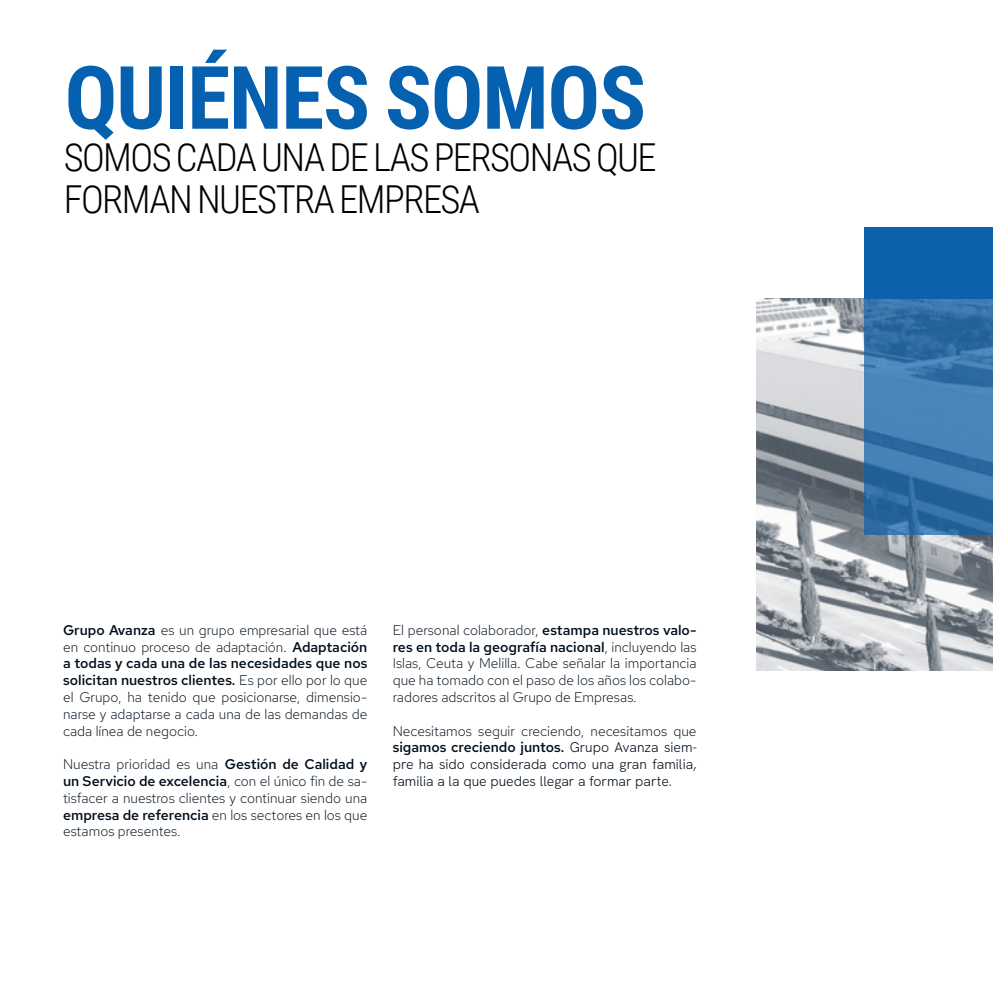
<style>
.page{position:relative;width:993px;height:993px;background:#fff}
.page>*{position:absolute;margin:0;border:0;box-sizing:border-box;transform-origin:0 0}
.t1{font:700 87.5px "Roboto Condensed";letter-spacing:-.015em;color:#0561b0}
.t2{font:300 38.5px/42px "Roboto Condensed";letter-spacing:-.04em;color:#000}
.t3{font:300 14px/16.8px "Red Hat Text";color:#010e1a;text-align:justify}
.t4{font:300 14px/16.8px "HK Grotesk";color:#010e1a}
.s1{font-weight:600}
.s2{font-family:"HK Grotesk"}
</style>
<div class="page">
<img style="left:756px;top:298px;width:236px;height:372px">
<svg style="left:864px;top:298px;width:128px;height:236px;background:#3874ab"></svg>
<div style="left:864px;top:227px;width:128px;height:71px;background:#0c61ac"></div>
<h1 class="t1" style="left:65px;top:36px;width:583px">QUIÉNES SOMOS</h1>
<h2 class="t2" style="left:64px;top:135px;width:594px">SOMOS CADA UNA DE LAS PERSONAS QUE<br>FORMAN NUESTRA EMPRESA</h2>
<p class="t3" style="left:63px;top:621px;width:306px"><span class="s1">Grupo Avanza</span> es un grupo empresarial que está en continuo proceso de adaptación. <span class="s1">Adaptación a todas y cada una de las necesidades que nos solicitan nuestros clientes.</span> Es por ello por lo que el Grupo, ha tenido que posicionarse, dimensio&shy;narse y adaptarse a cada una de las demandas de cada línea de negocio.</p>
<p class="t3" style="left:63px;top:755px;width:306px">Nuestra prioridad es una <span class="s1">Gestión de Calidad y un Servicio de excelencia</span>, con el único fin de sa&shy;tisfacer a nuestros clientes y continuar siendo una <span class="s1">empresa de referencia</span> en los sectores en los que estamos presentes.</p>
<p class="t3" style="left:392px;top:621px;width:305px">El personal colaborador, <span class="s1">estampa nuestros valo&shy;res en toda la geografía nacional</span>, incluyendo las Islas, Ceuta y Melilla. Cabe señalar la importancia que ha tomado con el paso de los años los colabo&shy;radores adscritos al Grupo de Empresas.</p>
<p class="t3" style="left:392px;top:721px;width:305px">Necesitamos seguir creciendo, necesitamos que <span class="s1">sigamos creciendo juntos.</span> <span class="s2">Grupo Avanza siem-</span></p>
<p class="t4" style="left:392px;top:755px;width:305px">pre ha sido considerada como una gran familia, familia a la que puedes llegar a formar parte.</p>
</div>
